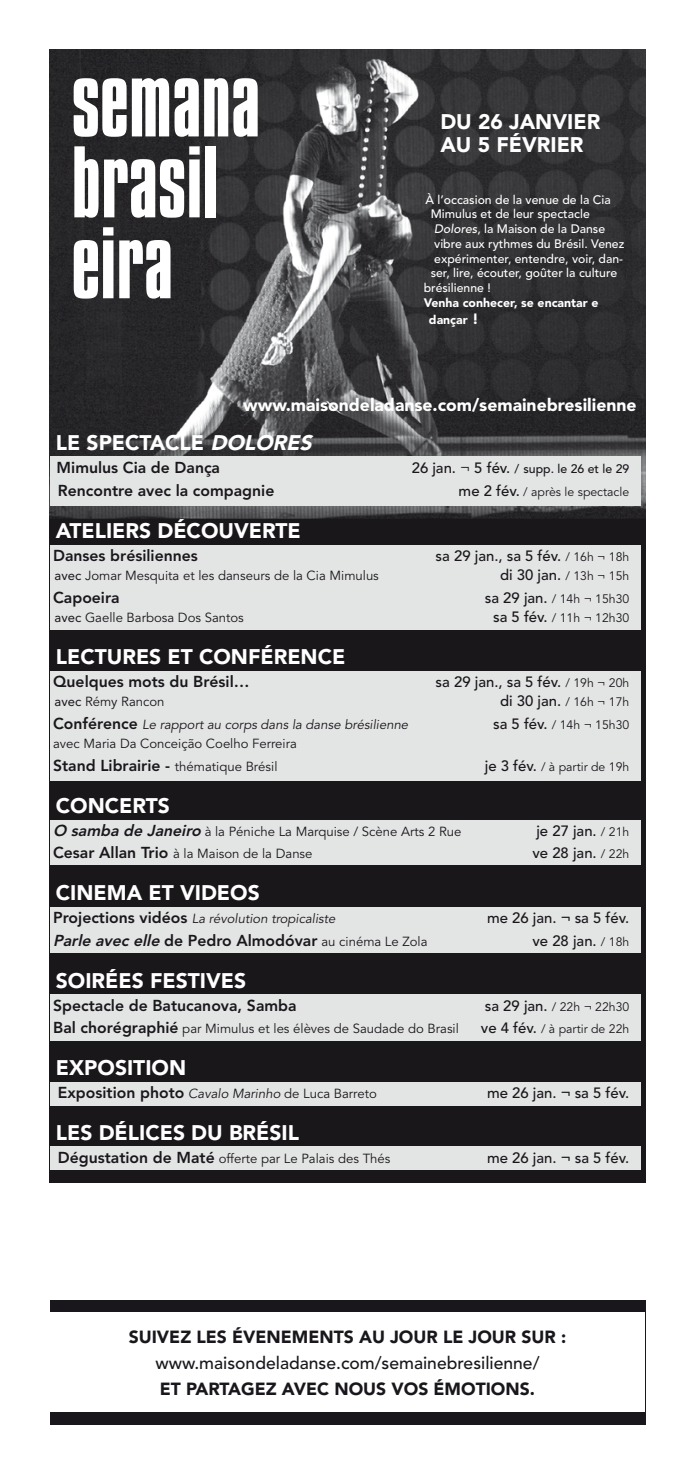
<style>
.page{position:relative;width:695px;height:1474px;background:#fff}
.page>*{position:absolute;margin:0;border:0;box-sizing:border-box;transform-origin:0 0}
.t1{font:87.5px/80.9px "Compacta BT";color:#fff}
.t2{font:900 21px/22.8px "Avenir";color:#fff}
.t3{font:900 17.5px "Avenir";color:#1a171c}
.t4{font:500 17.5px "Avenir";color:#1a171c}
.t5{font:900 17.5px "Avenir";color:#fff}
.t6{font:800 15.75px "Avenir";color:#1a171c}
.t7{font:500 14.88px "Avenir";color:#1a171c}
.t8{font:13.12px/22.8px "Avenir";color:#1a171c}
.t9{font:italic 13.12px "Avenir";color:#1a171c}
.t10{font:500 12.25px "Avenir";color:#fff}
.t11{font:12.25px "Avenir";color:#1a171c}
.t12{font:900 12.25px/17.8px "Avenir";color:#fff}
.t13{font:500 12.25px "Avenir";color:#1a171c}
.s1{font-style:italic}
.s2{font-size:14.88px}
.s3{font-weight:400;font-size:14.88px}
.s4{font-weight:500;font-size:14.88px}
.s5{font-weight:400;font-size:12.25px}
.s6{font-style:inherit}
.s7{font-weight:800;font-style:normal;font-size:15.75px}
.s8{font-weight:800;font-size:15.75px}
.s9{font-weight:800;font-style:italic;font-size:15.75px}
.s10{font-weight:400;font-size:13.12px}
.s11{font-weight:400;font-style:italic;font-size:13.12px}
</style>
<div class="page">
<img style="left:50px;top:50px;width:595px;height:1132px">
<div style="left:50px;top:456px;width:590px;height:49px;background:#e3e4e4"></div>
<div style="left:50px;top:546px;width:590px;height:84px;background:#e3e4e4"></div>
<div style="left:50px;top:671px;width:590px;height:109px;background:#e3e4e4"></div>
<div style="left:50px;top:819px;width:590px;height:45px;background:#e3e4e4"></div>
<div style="left:50px;top:907px;width:590px;height:46px;background:#e3e4e4"></div>
<div style="left:50px;top:994px;width:590px;height:46px;background:#e3e4e4"></div>
<div style="left:50px;top:1082px;width:590px;height:23px;background:#e3e4e4"></div>
<div style="left:50px;top:1146px;width:590px;height:24px;background:#e3e4e4"></div>
<div style="left:50px;top:1300px;width:595px;height:124px;background:#1a171c"></div>
<div style="left:50px;top:1312px;width:595px;height:99px;background:#fff"></div>
<h1 class="t1" style="left:71px;top:63px;width:190px">semana brasil eira</h1>
<h2 class="t2" style="left:440px;top:110px;width:156px">DU 26 JANVIER<br>AU 5 FÉVRIER</h2>
<p class="t10" style="left:425px;top:192px;width:187px">À l’occasion de la venue de la Cia</p>
<p class="t10" style="left:430px;top:207px;width:161px">Mimulus et de leur spectacle</p>
<p class="t10" style="left:434px;top:222px;width:172px"><span class="s1">Dolores</span>, la Maison de la Danse</p>
<p class="t10" style="left:434px;top:236px;width:192px">vibre aux rythmes du Brésil. Venez</p>
<p class="t10" style="left:434px;top:251px;width:190px">expérimenter, entendre, voir, dan-</p>
<p class="t10" style="left:430px;top:266px;width:188px">ser, lire, écouter, goûter la culture</p>
<p class="t10" style="left:423px;top:280px;width:69px">brésilienne !</p>
<p class="t12" style="left:429px;top:293px;width:171px;text-indent:-5px">VENHA CONHECER, SE ENCANTAR E<br>DANÇAR <span class="s2">!</span></p>
<h3 class="t5" style="left:243px;top:394px;width:395px">WWW.MAISONDELADANSE.COM/SEMAINEBRESILIENNE</h3>
<h2 class="t2" style="left:56px;top:431px;width:262px">LE SPECTACLE <span class="s1">DOLORES</span></h2>
<p class="t6" style="left:57px;top:458px;width:165px">Mimulus Cia de Dança</p>
<p class="t13" style="left:411px;top:462px;width:219px"><span class="s2">26 jan.</span> <span class="s3">¬</span> <span class="s2">5 fév.</span> / supp. le 26 et le 29</p>
<p class="t6" style="left:58px;top:481px;width:218px">Rencontre avec la compagnie</p>
<p class="t11" style="left:458px;top:484px;width:172px"><span class="s4">me 2 fév.</span> / après le spectacle</p>
<h2 class="t2" style="left:56px;top:519px;width:246px">ATELIERS DÉCOUVERTE</h2>
<p class="t6" style="left:53px;top:546px;width:146px">Danses brésiliennes</p>
<p class="t7" style="left:435px;top:547px;width:195px">sa 29 jan., sa 5 fév. <span class="s5">/ 16h ¬ 18h</span></p>
<p class="t8" style="left:55px;top:564px;width:326px"><span class="s6">avec</span> Jomar Mesquita et les danseurs de la Cia Mimulus</p>
<p class="t7" style="left:500px;top:566px;width:131px">di 30 jan. <span class="s5">/ 13h ¬ 15h</span></p>
<p class="t6" style="left:53px;top:588px;width:68px">Capoeira</p>
<p class="t11" style="left:485px;top:591px;width:146px"><span class="s4">sa 29 jan.</span> / 14h ¬ 15h30</p>
<p class="t8" style="left:55px;top:606px;width:191px"><span class="s6">avec</span> Gaelle Barbosa Dos Santos</p>
<p class="t11" style="left:493px;top:610px;width:138px"><span class="s4">sa 5 fév.</span> / 11h ¬ 12h30</p>
<h2 class="t2" style="left:56px;top:645px;width:14px">LECTURES</h2>
<h2 class="t2" style="left:167px;top:645px;width:179px">ET CONFÉRENCE</h2>
<p class="t6" style="left:53px;top:672px;width:198px">Quelques mots du Brésil…</p>
<p class="t7" style="left:435px;top:673px;width:195px">sa 29 jan., sa 5 fév. <span class="s5">/ 19h ¬ 20h</span></p>
<p class="t8" style="left:55px;top:690px;width:111px"><span class="s6">avec</span> Rémy Rancon</p>
<p class="t7" style="left:500px;top:692px;width:131px">di 30 jan. <span class="s5">/ 16h ¬ 17h</span></p>
<p class="t9" style="left:53px;top:716px;width:356px"><span class="s7">Conférence</span> Le rapport au corps dans la danse brésilienne</p>
<p class="t11" style="left:493px;top:717px;width:138px"><span class="s4">sa 5 fév.</span> / 14h ¬ 15h30</p>
<p class="t8" style="left:53px;top:732px;width:245px">avec Maria Da Conceição Coelho Ferreira<br><span class="s8">Stand Librairie -</span> thématique Brésil</p>
<p class="t11" style="left:484px;top:759px;width:146px"><span class="s4">je 3 fév.</span> / à partir de 19h</p>
<h2 class="t2" style="left:56px;top:794px;width:115px">CONCERTS</h2>
<p class="t8" style="left:53px;top:820px;width:409px"><span class="s9">O samba de Janeiro</span>à la Péniche La Marquise / Scène Arts 2 Rue</p>
<p class="t7" style="left:536px;top:821px;width:94px">je 27 jan. <span class="s5">/ 21h</span></p>
<p class="t8" style="left:53px;top:842px;width:261px"><span class="s8">Cesar Allan Trio</span> à la Maison de la Danse</p>
<p class="t7" style="left:532px;top:844px;width:98px">ve 28 jan. <span class="s5">/ 22h</span></p>
<h2 class="t2" style="left:56px;top:881px;width:14px">CINE</h2>
<h2 class="t2" style="left:107px;top:881px;width:102px">MA ET VIDEOS</h2>
<p class="t9" style="left:53px;top:911px;width:284px"><span class="s7">Projections vidéos</span> La révolution tropicaliste</p>
<p class="t7" style="left:487px;top:909px;width:144px">me 26 jan. ¬ sa 5 fév.</p>
<p class="t6" style="left:53px;top:931px;width:376px"><span class="s1">Parle avec elle</span> de Pedro Almodóvar <span class="s10">au cinéma Le Zola</span></p>
<p class="t7" style="left:532px;top:932px;width:98px">ve 28 jan. <span class="s5">/ 18h</span></p>
<h2 class="t2" style="left:56px;top:969px;width:192px">SOIRÉES FESTIVES</h2>
<p class="t6" style="left:53px;top:995px;width:245px">Spectacle de Batucanova, Samba</p>
<p class="t11" style="left:484px;top:999px;width:146px"><span class="s4">sa 29 jan.</span> / 22h ¬ 22h30</p>
<p class="t8" style="left:53px;top:1017px;width:407px"><span class="s8">Bal chorégraphié</span> par Mimulus et les élèves de Saudade do Brasil</p>
<p class="t11" style="left:481px;top:1022px;width:150px"><span class="s4">ve 4 fév.</span> / à partir de 22h</p>
<h2 class="t2" style="left:56px;top:1056px;width:132px">EXPOSITION</h2>
<p class="t6" style="left:58px;top:1083px;width:320px">Exposition photo <span class="s11">Cavalo Marinho</span> <span class="s10">de Luca Barreto</span></p>
<p class="t7" style="left:487px;top:1084px;width:144px">me 26 jan. ¬ sa 5 fév.</p>
<h2 class="t2" style="left:56px;top:1121px;width:245px">LES DÉLICES DU BRÉSIL</h2>
<p class="t8" style="left:58px;top:1147px;width:334px"><span class="s8">Dégustation de Maté</span> offerte par Le Palais des Thés</p>
<p class="t7" style="left:487px;top:1149px;width:144px">me 26 jan. ¬ sa 5 fév.</p>
<h3 class="t3" style="left:129px;top:1326px;width:439px">SUIVEZ LES ÉVENEMENTS AU JOUR LE JOUR SUR :</h3>
<h3 class="t4" style="left:155px;top:1352px;width:385px">www.maisondeladanse.com/semainebresilienne/</h3>
<h3 class="t3" style="left:160px;top:1378px;width:376px">ET PARTAGEZ AVEC NOUS VOS ÉMOTIONS.</h3>
</div>
